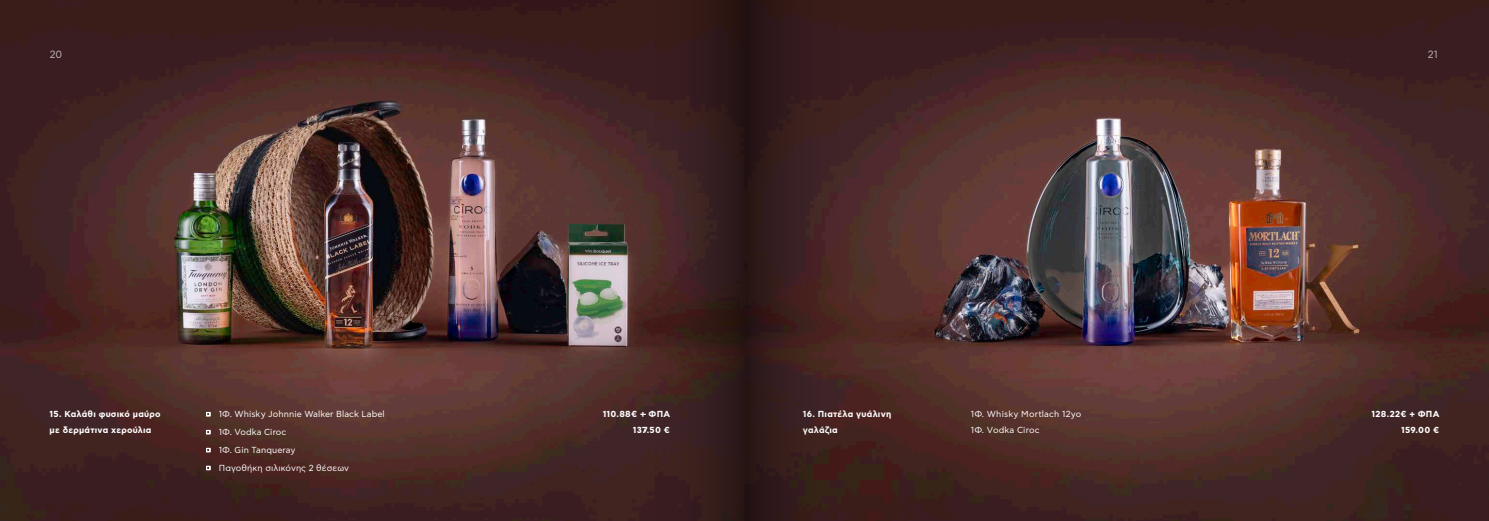
<style>
.page{position:relative;width:1489px;height:521px;background:#fff}
.page>*{position:absolute;margin:0;border:0;box-sizing:border-box;transform-origin:0 0}
.t1{font:10.5px "Asty CF Std";color:#fff}
.t2{font:8.75px/17.9px "Asty CF Std";letter-spacing:.01em;color:#fff}
.t3{font:700 8.75px/15.8px "Asty CF Std";letter-spacing:.025em;color:#fff;text-align:right}
</style>
<div class="page">
<img style="left:0;top:0;width:1488px;height:521px">
<svg style="left:645px;top:0;width:198px;height:521px;background:#371d1d"></svg>
<svg style="left:206px;top:412px;width:4px;height:4px"></svg>
<svg style="left:206px;top:430px;width:4px;height:4px"></svg>
<svg style="left:206px;top:448px;width:4px;height:4px"></svg>
<svg style="left:206px;top:466px;width:4px;height:4px"></svg>
<p class="t1" style="left:50px;top:49px;width:14px">20</p>
<p class="t3" style="left:50px;top:406px;width:113px;text-align:left">15. Καλάθι φυσικό μαύρο με δερμάτινα χερούλια</p>
<p class="t2" style="left:219px;top:405px;width:167px">1Φ. Whisky Johnnie Walker Black Label<br>1Φ. Vodka Ciroc<br>1Φ. Gin Tanqueray<br>Παγοθήκη σιλικόνης 2 θέσεων</p>
<p class="t3" style="left:602px;top:406px;width:69px">110.88€ + ΦΠΑ<br>137.50 €</p>
<p class="t3" style="left:802px;top:406px;width:90px;text-align:left">16. Πιατέλα γυάλινη γαλάζια</p>
<p class="t2" style="left:970px;top:406px;width:112px;line-height:15.8px">1Φ. Whisky Mortlach 12yo<br>1Φ. Vodka Ciroc</p>
<p class="t1" style="left:1427px;top:49px;width:12px">21</p>
<p class="t3" style="left:1371px;top:406px;width:69px">128.22€ + ΦΠΑ<br>159.00 €</p>
</div>
